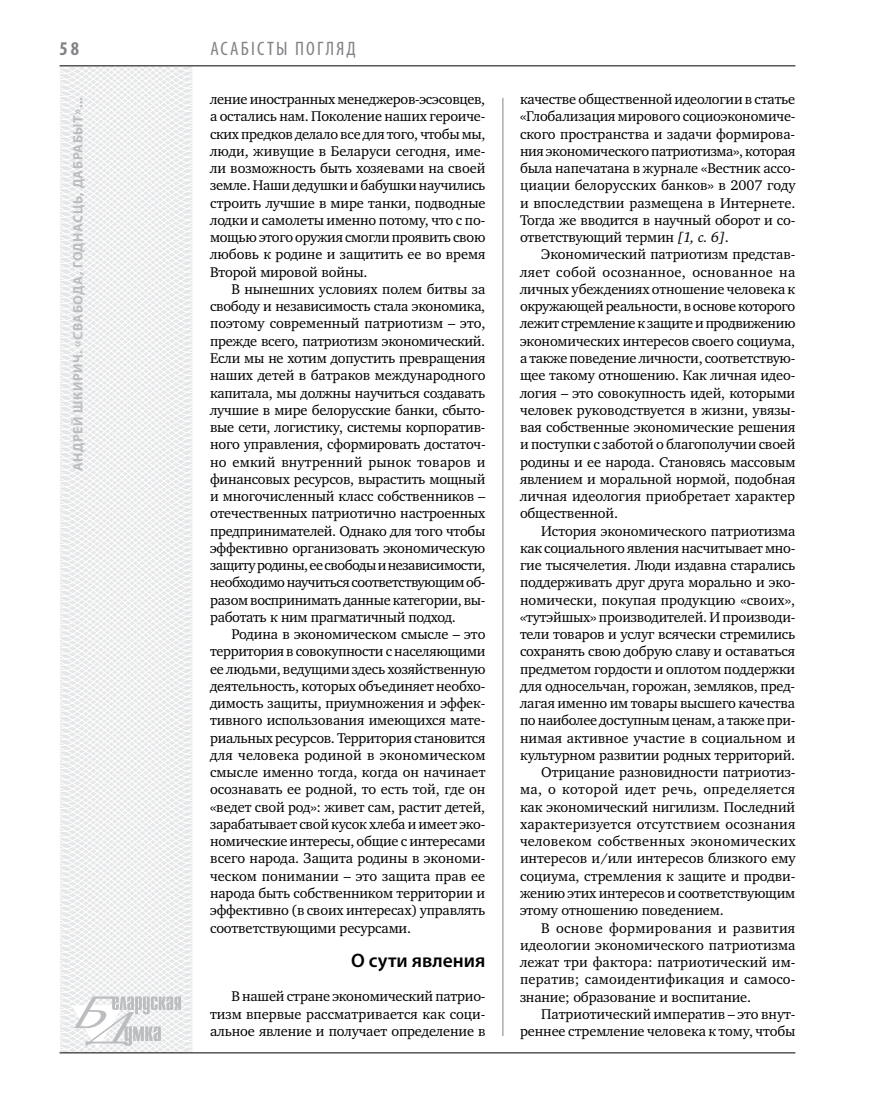
<style>
.page{position:relative;width:872px;height:1106px;background:#fff}
.page>*{position:absolute;margin:0;border:0;box-sizing:border-box;transform-origin:0 0}
.t1{font:condensed 19.5px "Myriad Pro";color:#808285}
.t2{font:600 19.5px "Myriad Pro";color:#000}
.t3{font:700 condensed 19.5px "Myriad Pro";color:#808285}
.t4{font:14.4px/17.2px "Charter C";letter-spacing:-.01em;color:#000;text-align:justify}
.t5{font:14.4px "Charter C";letter-spacing:.015em;color:#000}
.t6{font:14.4px "Charter C";letter-spacing:.02em;color:#000}
.t7{font:14.4px "Charter C";letter-spacing:.01em;color:#000}
.t8{font:700 13.5px "Myriad Pro";letter-spacing:.04em;color:#bcbdc0}
.s1{font-style:italic}
</style>
<div class="page">
<svg style="left:59px;top:65px;width:192px;height:989px"></svg>
<hr style="left:502px;top:98px;width:1px;height:938px;background:#808285">
<hr style="left:60px;top:1052px;width:735px;height:1px;background:#000">
<svg style="left:71px;top:996px;width:110px;height:53px"></svg>
<hr style="left:60px;top:65px;width:735px;height:1px;background:#000">
<h1 class="t3" style="left:60px;top:37px;width:21px">58</h1>
<h1 class="t1" style="left:210px;top:37px;width:146px">Асабісты погляд</h1>
<p class="t4" style="left:210px;top:91px;width:277px">ление иностранных менеджеров-эсэсовцев, а остались нам. Поколение наших героиче&shy;ских предков делало все для того, чтобы мы, люди, живущие в Беларуси сегодня, име&shy;ли возможность быть хозяевами на своей земле. Наши дедушки и бабушки научились строить лучшие в мире танки, подводные лодки и самолеты именно потому, что с по&shy;мощью этого оружия смогли проявить свою любовь к родине и защитить ее во время Второй мировой войны.</p>
<p class="t4" style="left:210px;top:280px;width:277px;text-indent:21px">В нынешних условиях полем битвы за свободу и независимость стала экономика, поэтому современный патриотизм – это, прежде всего, патриотизм экономический.<br>Если мы не хотим допустить превращения наших детей в батраков международного капитала, мы должны научиться создавать лучшие в мире белорусские банки, сбыто&shy;вые сети, логистику, системы корпоратив&shy;ного управления, сформировать достаточ&shy;но емкий внутренний рынок товаров и финансовых ресурсов, вырастить мощный и многочисленный класс собственников – отечественных патриотично настроенных предпринимателей. Однако для того чтобы эффективно организовать экономическую защиту родины, ее свободы и независимости, необходимо научиться соответствующим об&shy;разом воспринимать данные категории, вы&shy;работать к ним прагматичный подход.</p>
<p class="t4" style="left:210px;top:625px;width:277px;text-indent:21px">Родина в экономическом смысле – это территория в совокупности с населяющими ее людьми, ведущими здесь хозяйственную деятельность, которых объединяет необхо&shy;димость защиты, приумножения и эффек&shy;тивного использования имеющихся мате&shy;риальных ресурсов. Территория становится для человека родиной в экономическом смысле именно тогда, когда он начинает осознавать ее родной, то есть той, где он «ведет свой род»: живет сам, растит детей, зарабатывает свой кусок хлеба и имеет эко&shy;номические интересы, общие с интересами всего народа. Защита родины в экономи&shy;ческом понимании – это защита прав ее народа быть собственником территории и эффективно (в своих интересах) управлять соответствующими ресурсами.</p>
<h1 class="t2" style="left:351px;top:948px;width:136px">О сути явления</h1>
<p class="t4" style="left:210px;top:988px;width:277px;text-indent:21px">В нашей стране экономический патрио&shy;тизм впервые рассматривается как соци&shy;альное явление и получает определение в</p>
<p class="t8" style="left:69px;top:471px;width:376px;rotate:-90deg">Андрей ШКИРИЧ. «Свабода, годнасць, дабрабыт»...</p>
<p class="t4" style="left:520px;top:91px;width:277px">качестве общественной идеологии в статье «Глобализация мирового социоэкономиче&shy;ского пространства и задачи формирова&shy;ния экономического патриотизма», которая была напечатана в журнале «Вестник ассо&shy;циации белорусских банков» в 2007 году и впоследствии размещена в Интернете.<br>Тогда же вводится в научный оборот и со&shy;ответствующий термин <span class="s1">[1, с. 6]</span>.</p>
<p class="t4" style="left:520px;top:246px;width:277px;text-indent:21px">Экономический патриотизм представ&shy;ляет собой осознанное, основанное на личных убеждениях отношение человека к окружающей реальности, в основе которого лежит стремление к защите и продвижению экономических интересов своего социума, а также поведение личности, соответствую&shy;щее такому отношению. Как личная идео&shy;логия – это совокупность идей, которыми человек руководствуется в жизни, увязы&shy;вая собственные экономические решения и поступки с заботой о благополучии своей родины и ее народа. Становясь массовым явлением и моральной нормой, подобная личная идеология приобретает характер общественной.</p>
<p class="t4" style="left:541px;top:522px;width:256px">История экономического патриотизма</p>
<p class="t4" style="left:520px;top:539px;width:277px">как социального явления насчитывает мно-</p>
<p class="t4" style="left:520px;top:556px;width:277px">гие тысячелетия. Люди издавна старались</p>
<p class="t4" style="left:520px;top:574px;width:277px">поддерживать друг друга морально и эко-</p>
<p class="t4" style="left:520px;top:591px;width:277px">номически, покупая продукцию «своих»,</p>
<p class="t4" style="left:520px;top:608px;width:277px">«тутэйшых» производителей. И производи-</p>
<p class="t4" style="left:520px;top:626px;width:277px">тели товаров и услуг всячески стремились</p>
<p class="t4" style="left:520px;top:643px;width:277px">сохранять свою добрую славу и оставаться</p>
<p class="t4" style="left:520px;top:660px;width:277px">предметом гордости и оплотом поддержки</p>
<p class="t4" style="left:520px;top:677px;width:277px">для односельчан, горожан, земляков, пред-</p>
<p class="t4" style="left:520px;top:695px;width:277px">лагая именно им товары высшего качества</p>
<p class="t4" style="left:520px;top:712px;width:277px">по наиболее доступным ценам, а также при-</p>
<p class="t4" style="left:520px;top:729px;width:277px">нимая активное участие в социальном и</p>
<p class="t4" style="left:520px;top:746px;width:277px">культурном развитии родных территорий.</p>
<p class="t4" style="left:541px;top:764px;width:256px">Отрицание разновидности патриотиз-</p>
<p class="t6" style="left:520px;top:781px;width:277px">ма, о которой идет речь, определяется</p>
<p class="t4" style="left:520px;top:798px;width:277px">как экономический нигилизм. Последний</p>
<p class="t7" style="left:520px;top:816px;width:277px">характеризуется отсутствием осознания</p>
<p class="t5" style="left:520px;top:833px;width:277px">человеком собственных экономических</p>
<p class="t4" style="left:520px;top:850px;width:277px">интересов и/или интересов близкого ему</p>
<p class="t4" style="left:520px;top:867px;width:277px">социума, стремления к защите и продви-</p>
<p class="t4" style="left:520px;top:884px;width:277px">жению этих интересов и соответствующим</p>
<p class="t4" style="left:520px;top:902px;width:205px">этому отношению поведением.</p>
<p class="t6" style="left:541px;top:919px;width:255px">В основе формирования и развития</p>
<p class="t4" style="left:520px;top:936px;width:277px">идеологии экономического патриотизма</p>
<p class="t4" style="left:520px;top:953px;width:277px">лежат три фактора: патриотический им-</p>
<p class="t5" style="left:520px;top:971px;width:277px">ператив; самоидентификация и самосо-</p>
<p class="t4" style="left:520px;top:988px;width:233px">знание; образование и воспитание.</p>
<p class="t4" style="left:541px;top:1005px;width:254px">Патриотический императив – это внут-</p>
<p class="t4" style="left:520px;top:1022px;width:277px">реннее стремление человека к тому, чтобы</p>
</div>
